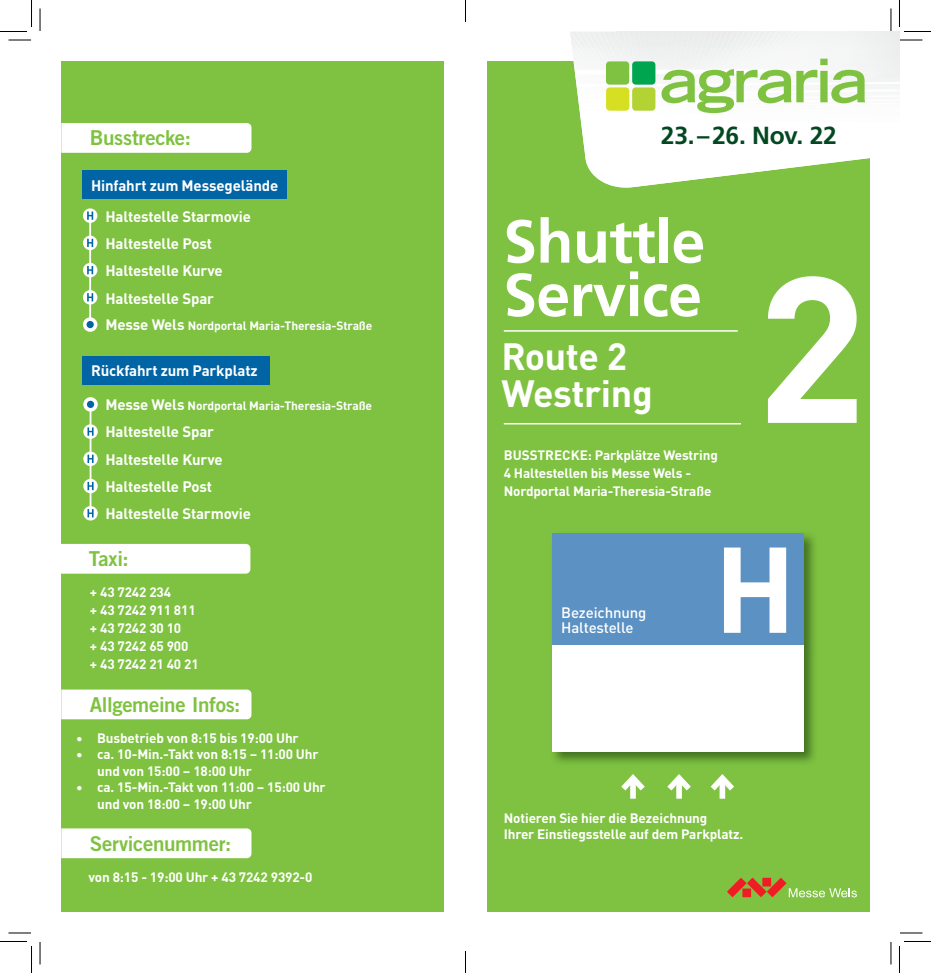
<style>
.page{position:relative;width:931px;height:973px;background:#fff}
.page>*{position:absolute;margin:0;border:0;box-sizing:border-box;transform-origin:0 0}
.t1{font:700 204.3px "DIN Pro";color:#fff}
.t2{font:700 60.6px/53.4px "Frutiger CE";letter-spacing:-.01em;color:#fff}
.t3{font:700 37.5px/37.5px "DIN Pro";letter-spacing:-.01em;color:#fff}
.t4{font:700 24.75px "Frutiger LT Std";letter-spacing:-.015em;color:#044822}
.t5{font:20.55px "Trade Gothic LT Std Bd 2";letter-spacing:-.015em;color:#7fc241}
.t6{font:700 15px/27.2px "DIN Pro";letter-spacing:-.01em;color:#fff}
.t7{font:500 15px/15px "DIN Pro";letter-spacing:-.01em;color:#fff}
.t8{font:700 13.5px/18px "DIN Pro";letter-spacing:-.01em;color:#fff}
.t9{font:700 12px "DIN Pro";letter-spacing:-.01em;color:#fff}
.s1{font-size:15px}
</style>
<div class="page">
<div style="left:61px;top:61px;width:383px;height:851px;background:#7fc241"></div>
<div style="left:486px;top:61px;width:383px;height:851px;background:#7fc241"></div>
<hr style="left:503px;top:423px;width:238px;height:1px;background:#fff">
<hr style="left:503px;top:330px;width:234px;height:2px;background:#fff">
<div style="left:61px;top:123px;width:190px;height:30px;background:#fff"></div>
<div style="left:83px;top:171px;width:204px;height:28px;background:#0064a5"></div>
<hr style="left:89px;top:217px;width:2px;height:110px;background:#fff">
<svg style="left:83px;top:208px;width:14px;height:15px"></svg>
<svg style="left:87px;top:211px;width:6px;height:9px"></svg>
<svg style="left:83px;top:236px;width:14px;height:14px"></svg>
<svg style="left:87px;top:239px;width:6px;height:8px"></svg>
<svg style="left:83px;top:263px;width:14px;height:14px"></svg>
<svg style="left:87px;top:266px;width:6px;height:8px"></svg>
<svg style="left:83px;top:290px;width:14px;height:15px"></svg>
<svg style="left:87px;top:293px;width:6px;height:8px"></svg>
<svg style="left:83px;top:317px;width:14px;height:15px"></svg>
<div style="left:87px;top:321px;width:7px;height:7px;background:#0064a5;border-radius:50%"></div>
<hr style="left:90px;top:406px;width:1px;height:108px;background:#fff">
<svg style="left:83px;top:424px;width:15px;height:15px"></svg>
<svg style="left:87px;top:427px;width:7px;height:9px"></svg>
<div style="left:83px;top:452px;width:15px;height:14px;background:#fff;border-radius:50%"></div>
<svg style="left:87px;top:455px;width:7px;height:8px"></svg>
<svg style="left:83px;top:479px;width:15px;height:14px"></svg>
<svg style="left:87px;top:482px;width:7px;height:8px"></svg>
<div style="left:83px;top:506px;width:15px;height:14px;background:#fff;border-radius:50%"></div>
<svg style="left:87px;top:509px;width:7px;height:8px"></svg>
<div style="left:83px;top:356px;width:187px;height:29px;background:#0064a5"></div>
<svg style="left:83px;top:397px;width:15px;height:15px"></svg>
<div style="left:87px;top:401px;width:7px;height:7px;background:#0064a5;border-radius:50%"></div>
<div style="left:630px;top:778px;width:5px;height:21px;background:#fff"></div>
<svg style="left:621px;top:774px;width:24px;height:22px"></svg>
<div style="left:676px;top:778px;width:5px;height:21px;background:#fff"></div>
<svg style="left:667px;top:774px;width:24px;height:22px"></svg>
<div style="left:719px;top:778px;width:6px;height:21px;background:#fff"></div>
<svg style="left:710px;top:774px;width:24px;height:22px"></svg>
<img style="left:553px;top:533px;width:262px;height:230px">
<div style="left:552px;top:533px;width:251px;height:219px;background:#fff"></div>
<div style="left:552px;top:533px;width:251px;height:112px;background:#5b91c3"></div>
<svg style="left:724px;top:547px;width:62px;height:86px"></svg>
<div style="left:61px;top:689px;width:190px;height:30px;background:#fff"></div>
<div style="left:61px;top:828px;width:190px;height:30px;background:#fff"></div>
<div style="left:61px;top:544px;width:189px;height:30px;background:#fff"></div>
<img style="left:805px;top:32px;width:94px;height:134px">
<img style="left:711px;top:32px;width:94px;height:146px">
<img style="left:617px;top:32px;width:94px;height:156px">
<img style="left:576px;top:84px;width:41px;height:103px">
<img style="left:570px;top:32px;width:47px;height:52px">
<div style="left:632px;top:61px;width:23px;height:24px;background:#00a54f;border-radius:4px"></div>
<div style="left:606px;top:87px;width:23px;height:24px;background:#d6df21;border-radius:4px"></div>
<div style="left:606px;top:61px;width:23px;height:24px;background:#7fc241;border-radius:4px"></div>
<div style="left:632px;top:87px;width:23px;height:24px;background:#b3d234;border-radius:4px"></div>
<svg style="left:661px;top:59px;width:204px;height:54px"></svg>
<div style="left:762px;top:878px;width:9px;height:8px;background:#ee1d23"></div>
<div style="left:742px;top:888px;width:9px;height:9px;background:#ee1d23"></div>
<svg style="left:727px;top:878px;width:19px;height:19px"></svg>
<svg style="left:766px;top:878px;width:20px;height:19px"></svg>
<svg style="left:747px;top:878px;width:19px;height:19px"></svg>
<svg style="left:788px;top:888px;width:68px;height:9px"></svg>
<svg style="left:9px;top:40px;width:22px;height:1px"></svg>
<svg style="left:899px;top:40px;width:23px;height:1px"></svg>
<svg style="left:9px;top:933px;width:22px;height:1px"></svg>
<svg style="left:900px;top:933px;width:22px;height:1px"></svg>
<svg style="left:40px;top:9px;width:1px;height:22px"></svg>
<svg style="left:40px;top:942px;width:1px;height:22px"></svg>
<svg style="left:890px;top:9px;width:1px;height:22px"></svg>
<svg style="left:890px;top:942px;width:1px;height:22px"></svg>
<svg style="left:0;top:0;width:32px;height:32px"></svg>
<svg style="left:0;top:941px;width:32px;height:32px"></svg>
<svg style="left:899px;top:0;width:31px;height:32px"></svg>
<svg style="left:899px;top:941px;width:31px;height:32px"></svg>
<svg style="left:465px;top:0;width:1px;height:22px"></svg>
<svg style="left:465px;top:951px;width:1px;height:22px"></svg>
<h3 class="t5" style="left:90px;top:125px;width:103px">Busstrecke:</h3>
<p class="t6" style="left:91px;top:171px;width:189px">Hinfahrt zum Messegelände</p>
<p class="t6" style="left:105px;top:202px;width:147px">Haltestelle Starmovie</p>
<p class="t6" style="left:105px;top:229px;width:108px">Haltestelle Post</p>
<p class="t6" style="left:105px;top:256px;width:119px">Haltestelle Kurve<br>Haltestelle Spar</p>
<p class="t9" style="left:105px;top:317px;width:268px"><span class="s1">Messe Wels</span> Nordportal Maria-Theresia-Straße</p>
<p class="t6" style="left:91px;top:356px;width:168px">Rückfahrt zum Parkplatz</p>
<p class="t9" style="left:105px;top:397px;width:268px"><span class="s1">Messe Wels</span> Nordportal Maria-Theresia-Straße</p>
<p class="t6" style="left:105px;top:417px;width:110px">Haltestelle Spar</p>
<p class="t6" style="left:105px;top:445px;width:119px">Haltestelle Kurve</p>
<p class="t6" style="left:105px;top:473px;width:147px;line-height:26.4px">Haltestelle Post<br>Haltestelle Starmovie</p>
<h3 class="t5" style="left:89px;top:546px;width:41px">Taxi:</h3>
<p class="t8" style="left:90px;top:582px;width:110px">+ 43 7242 234<br>+ 43 7242 911 811 + 43 7242 30 10<br>+ 43 7242 65 900 + 43 7242 21 40 21</p>
<h3 class="t5" style="left:90px;top:692px;width:152px">Allgemeine Infos:</h3>
<p class="t8" style="left:76px;top:728px;width:224px">• Busbetrieb von 8:15 bis 19:00 Uhr</p>
<p class="t8" style="left:97px;top:745px;width:223px;line-height:16.5px;text-indent:-21px">• ca. 10-Min.-Takt von 8:15 – 11:00 Uhr und von 15:00 – 18:00 Uhr</p>
<p class="t8" style="left:97px;top:778px;width:230px;line-height:16.5px;text-indent:-21px">• ca. 15-Min.-Takt von 11:00 – 15:00 Uhr und von 18:00 – 19:00 Uhr</p>
<h3 class="t5" style="left:90px;top:831px;width:143px">Servicenummer:</h3>
<p class="t8" style="left:88px;top:867px;width:225px">von 8:15 - 19:00 Uhr + 43 7242 9392-0</p>
<h3 class="t4" style="left:661px;top:121px;width:177px">23. – 26. Nov. 22</h3>
<h2 class="t2" style="left:503px;top:214px;width:203px">Shuttle<br>Service</h2>
<h3 class="t3" style="left:501px;top:335px;width:153px">Route 2<br>Westring</h3>
<p class="t8" style="left:503px;top:445px;width:216px">BUSSTRECKE: Parkplätze Westring<br>4 Haltestellen bis Messe Wels -<br>Nordportal Maria-Theresia-Straße</p>
<p class="t7" style="left:561px;top:604px;width:87px">Bezeichnung<br>Haltestelle</p>
<h1 class="t1" style="left:755px;top:190px;width:112px">2</h1>
<p class="t8" style="left:503px;top:809px;width:241px;line-height:16.5px">Notieren Sie hier die Bezeichnung<br>Ihrer Einstiegsstelle auf dem Parkplatz.</p>
</div>
